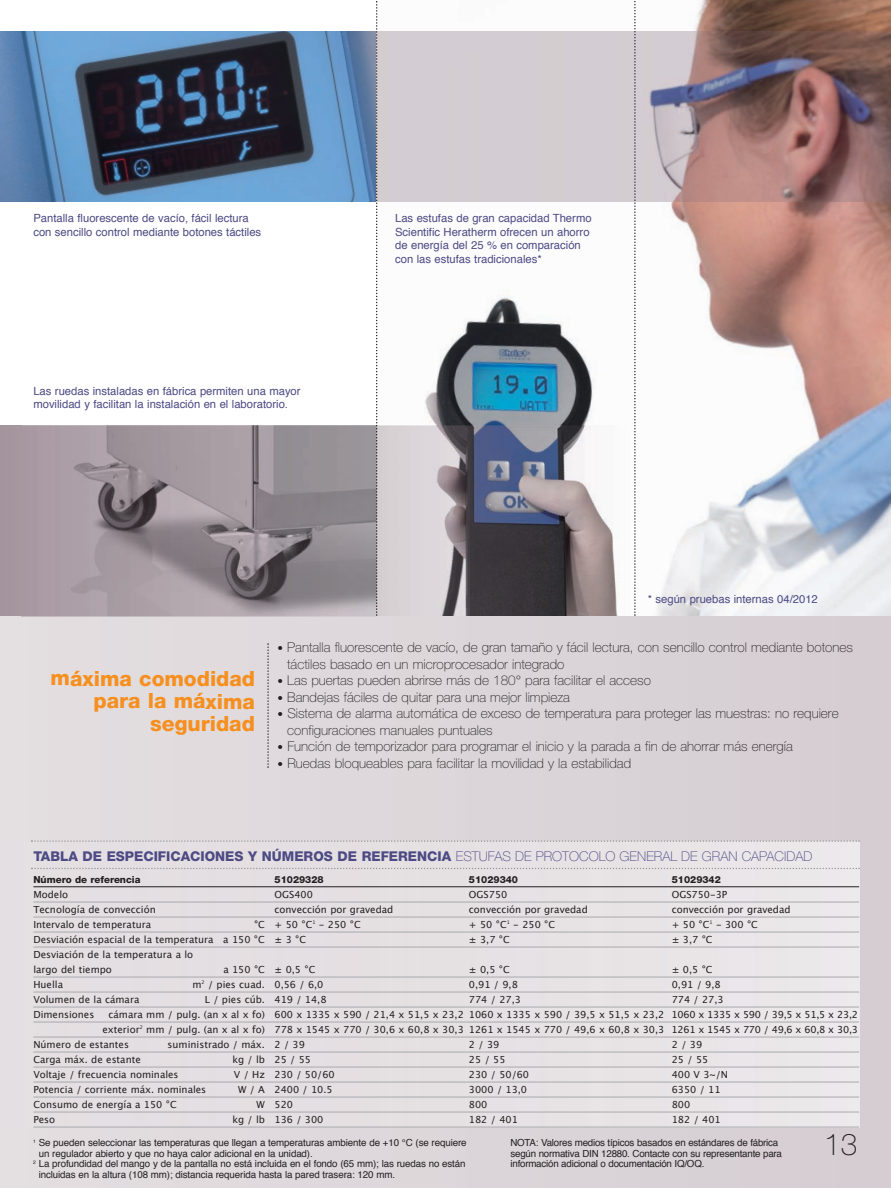
<style>
.page{position:relative;width:891px;height:1188px;background:#fff}
.page>*{position:absolute;margin:0;border:0;box-sizing:border-box;transform-origin:0 0}
.t1{font:100 30px "Helvetica Neue";color:#231f20}
.t2{font:800 21px/22.6px "Helvetica Neue";letter-spacing:-.005em;color:#f68f1e;text-align:right}
.t3{font:100 13.5px/16.5px "Helvetica Neue";color:#231f20}
.t4{font:800 13.5px "Helvetica Neue";color:#4d4a84}
.t5{font:11.25px/13.5px "Helvetica";color:#4d4a84}
.t6{font:9.75px/15px "Lucida Grande";color:#231f20}
.t7{font:9.75px/10.5px "Helvetica";letter-spacing:-.01em;color:#231f20}
.t8{font:800 9.75px "Helvetica Neue";color:#231f20}
.s1{font-size:11.25px}
.s2{font-weight:100}
</style>
<div class="page">
<img style="left:377px;top:0;width:514px;height:617px">
<img style="left:1px;top:425px;width:634px;height:192px">
<hr style="left:0;top:872px;width:2px;height:316px;background:#e4dfe2">
<img style="left:0;top:32px;width:891px;height:170px">
<img style="left:377px;top:32px;width:1px;height:170px">
<img style="left:0;top:787px;width:1px;height:85px">
<div style="left:1px;top:617px;width:890px;height:571px;background:#ddd6da"></div>
<img style="left:24px;top:842px;width:835px;height:285px">
<hr style="left:33px;top:887px;width:826px;height:1px;background:#231f20">
<hr style="left:33px;top:902px;width:826px;height:1px;background:#a8a9ad">
<hr style="left:33px;top:917px;width:826px;height:1px;background:#a8a9ad">
<hr style="left:33px;top:932px;width:826px;height:1px;background:#a8a9ad">
<hr style="left:33px;top:947px;width:826px;height:1px;background:#a8a9ad">
<hr style="left:33px;top:977px;width:826px;height:1px;background:#a8a9ad">
<hr style="left:33px;top:992px;width:826px;height:1px;background:#a8a9ad">
<hr style="left:33px;top:1007px;width:826px;height:1px;background:#a8a9ad">
<hr style="left:33px;top:1022px;width:826px;height:1px;background:#a8a9ad">
<hr style="left:33px;top:1037px;width:826px;height:1px;background:#a8a9ad">
<hr style="left:33px;top:1052px;width:826px;height:1px;background:#a8a9ad">
<hr style="left:33px;top:1067px;width:826px;height:1px;background:#a8a9ad">
<hr style="left:33px;top:1082px;width:826px;height:1px;background:#a8a9ad">
<hr style="left:33px;top:1097px;width:826px;height:1px;background:#a8a9ad">
<hr style="left:33px;top:1112px;width:826px;height:1px;background:#a8a9ad">
<hr style="left:33px;top:1127px;width:826px;height:1px;background:#a8a9ad">
<svg style="left:31px;top:840px;width:829px;height:2px"></svg>
<svg style="left:31px;top:868px;width:829px;height:1px"></svg>
<svg style="left:267px;top:643px;width:2px;height:125px"></svg>
<svg style="left:634px;top:0;width:2px;height:616px"></svg>
<svg style="left:376px;top:1px;width:1px;height:423px"></svg>
<img style="left:376px;top:425px;width:1px;height:191px">
<p class="t5" style="left:33px;top:212px;width:229px">Pantalla fluorescente de vacío, fácil lectura con sencillo control mediante botones táctiles</p>
<p class="t5" style="left:33px;top:385px;width:269px">Las ruedas instaladas en fábrica permiten una mayor movilidad y facilitan la instalación en el laboratorio.</p>
<p class="t5" style="left:395px;top:212px;width:198px">Las estufas de gran capacidad Thermo Scientific Heratherm ofrecen un ahorro de energía del 25 % en comparación con las estufas tradicionales*</p>
<p class="t5" style="left:648px;top:593px;width:172px">* según pruebas internas 04/2012</p>
<h2 class="t2" style="left:51px;top:669px;width:206px">máxima comodidad para la máxima seguridad</h2>
<h3 class="t3" style="left:287px;top:641px;width:567px;text-indent:-10px"><span class="s1">•</span> Pantalla fluorescente de vacío, de gran tamaño y fácil lectura, con sencillo control mediante botones táctiles basado en un microprocesador integrado</h3>
<h3 class="t3" style="left:278px;top:674px;width:375px"><span class="s1">•</span> Las puertas pueden abrirse más de 180° para facilitar el acceso</h3>
<h3 class="t3" style="left:278px;top:690px;width:294px"><span class="s1">•</span> Bandejas fáciles de quitar para una mejor limpieza</h3>
<h3 class="t3" style="left:287px;top:707px;width:553px;text-indent:-10px"><span class="s1">•</span> Sistema de alarma automática de exceso de temperatura para proteger las muestras: no requiere configuraciones manuales puntuales</h3>
<h3 class="t3" style="left:278px;top:740px;width:517px"><span class="s1">•</span> Función de temporizador para programar el inicio y la parada a fin de ahorrar más energía</h3>
<h3 class="t3" style="left:278px;top:756px;width:355px"><span class="s1">•</span> Ruedas bloqueables para facilitar la movilidad y la estabilidad</h3>
<h3 class="t4" style="left:33px;top:851px;width:780px">TABLA DE ESPECIFICACIONES Y NÚMEROS DE REFERENCIA <span class="s2">ESTUFAS DE PROTOCOLO GENERAL DE GRAN CAPACIDAD</span></h3>
<p class="t8" style="left:33px;top:876px;width:109px">Número de referencia</p>
<p class="t8" style="left:275px;top:876px;width:51px">51029328</p>
<p class="t8" style="left:469px;top:876px;width:51px">51029340</p>
<p class="t8" style="left:672px;top:876px;width:51px">51029342</p>
<p class="t6" style="left:33px;top:887px;width:36px">Modelo</p>
<p class="t6" style="left:275px;top:887px;width:40px">OGS400</p>
<p class="t6" style="left:469px;top:887px;width:40px">OGS750</p>
<p class="t6" style="left:672px;top:887px;width:57px">OGS750-3P</p>
<p class="t6" style="left:33px;top:902px;width:124px">Tecnología de convección</p>
<p class="t6" style="left:275px;top:902px;width:120px">convección por gravedad</p>
<p class="t6" style="left:469px;top:902px;width:120px">convección por gravedad</p>
<p class="t6" style="left:672px;top:902px;width:120px">convección por gravedad</p>
<p class="t6" style="left:33px;top:917px;width:119px">Intervalo de temperatura</p>
<p class="t6" style="left:254px;top:917px;width:108px">°C + 50 °C<sup>1</sup> - 250 °C</p>
<p class="t6" style="left:469px;top:917px;width:88px">+ 50 °C<sup>1</sup> - 250 °C</p>
<p class="t6" style="left:672px;top:917px;width:88px">+ 50 °C<sup>1</sup> - 300 °C</p>
<p class="t6" style="left:33px;top:932px;width:274px">Desviación espacial de la temperatura a 150 °C ± 3 °C</p>
<p class="t6" style="left:469px;top:932px;width:42px">± 3,7 °C</p>
<p class="t6" style="left:672px;top:932px;width:42px">± 3,7 °C</p>
<p class="t6" style="left:33px;top:947px;width:161px">Desviación de la temperatura a lo largo del tiempo</p>
<p class="t6" style="left:223px;top:962px;width:94px">a 150 °C ± 0,5 °C</p>
<p class="t6" style="left:469px;top:962px;width:42px">± 0,5 °C</p>
<p class="t6" style="left:672px;top:962px;width:42px">± 0,5 °C</p>
<p class="t6" style="left:33px;top:977px;width:31px">Huella</p>
<p class="t6" style="left:193px;top:977px;width:132px">m<sup>2</sup> / pies cuad. 0,56 / 6,0</p>
<p class="t6" style="left:469px;top:977px;width:50px">0,91 / 9,8</p>
<p class="t6" style="left:672px;top:977px;width:50px">0,91 / 9,8</p>
<p class="t6" style="left:33px;top:992px;width:108px">Volumen de la cámara</p>
<p class="t6" style="left:205px;top:992px;width:123px">L / pies cúb. 419 / 14,8</p>
<p class="t6" style="left:469px;top:992px;width:53px">774 / 27,3</p>
<p class="t6" style="left:672px;top:992px;width:53px">774 / 27,3</p>
<p class="t6" style="left:33px;top:1007px;width:62px">Dimensiones</p>
<p class="t6" style="left:109px;top:1007px;width:751px">cámara mm / pulg. (an x al x fo) 600 x 1335 x 590 / 21,4 x 51,5 x 23,2 1060 x 1335 x 590 / 39,5 x 51,5 x 23,2 1060 x 1335 x 590 / 39,5 x 51,5 x 23,2</p>
<p class="t6" style="left:102px;top:1022px;width:757px">exterior<sup>2</sup> mm / pulg. (an x al x fo) 778 x 1545 x 770 / 30,6 x 60,8 x 30,3 1261 x 1545 x 770 / 49,6 x 60,8 x 30,3 1261 x 1545 x 770 / 49,6 x 60,8 x 30,3</p>
<p class="t6" style="left:33px;top:1037px;width:97px">Número de estantes</p>
<p class="t6" style="left:168px;top:1037px;width:139px">suministrado / máx. 2 / 39</p>
<p class="t6" style="left:469px;top:1037px;width:32px">2 / 39</p>
<p class="t6" style="left:672px;top:1037px;width:32px">2 / 39</p>
<p class="t6" style="left:33px;top:1052px;width:109px">Carga máx. de estante</p>
<p class="t6" style="left:232px;top:1052px;width:80px">kg / lb 25 / 55</p>
<p class="t6" style="left:469px;top:1052px;width:38px">25 / 55</p>
<p class="t6" style="left:672px;top:1052px;width:38px">25 / 55</p>
<p class="t6" style="left:33px;top:1067px;width:147px">Voltaje / frecuencia nominales</p>
<p class="t6" style="left:234px;top:1067px;width:102px">V / Hz 230 / 50/60</p>
<p class="t6" style="left:469px;top:1067px;width:62px">230 / 50/60</p>
<p class="t6" style="left:672px;top:1067px;width:58px">400 V 3~/N</p>
<p class="t6" style="left:33px;top:1082px;width:174px">Potencia / corriente máx. nominales</p>
<p class="t6" style="left:238px;top:1082px;width:96px">W / A 2400 / 10.5</p>
<p class="t6" style="left:469px;top:1082px;width:60px">3000 / 13,0</p>
<p class="t6" style="left:672px;top:1082px;width:50px">6350 / 11</p>
<p class="t6" style="left:33px;top:1097px;width:145px">Consumo de energía a 150 °C</p>
<p class="t6" style="left:257px;top:1097px;width:38px">W 520</p>
<p class="t6" style="left:469px;top:1097px;width:20px">800</p>
<p class="t6" style="left:672px;top:1097px;width:20px">800</p>
<p class="t6" style="left:33px;top:1112px;width:23px">Peso</p>
<p class="t6" style="left:232px;top:1112px;width:93px">kg / lb 136 / 300</p>
<p class="t6" style="left:469px;top:1112px;width:50px">182 / 401</p>
<p class="t6" style="left:672px;top:1112px;width:50px">182 / 401</p>
<p class="t7" style="left:33px;top:1138px;width:435px"><sup>1</sup> Se pueden seleccionar las temperaturas que llegan a temperaturas ambiente de +10 °C (se requiere</p>
<p class="t7" style="left:39px;top:1149px;width:276px">un regulador abierto y que no haya calor adicional en la unidad).</p>
<p class="t7" style="left:33px;top:1159px;width:434px"><sup>2</sup> La profundidad del mango y de la pantalla no está incluida en el fondo (65 mm); las ruedas no están</p>
<p class="t7" style="left:39px;top:1170px;width:358px">incluidas en la altura (108 mm); distancia requerida hasta la pared trasera: 120 mm.</p>
<p class="t7" style="left:510px;top:1138px;width:273px">NOTA: Valores medios típicos basados en estándares de fábrica según normativa DIN 12880. Contacte con su representante para información adicional o documentación IQ/OQ.</p>
<h1 class="t1" style="left:824px;top:1133px;width:35px">13</h1>
</div>
